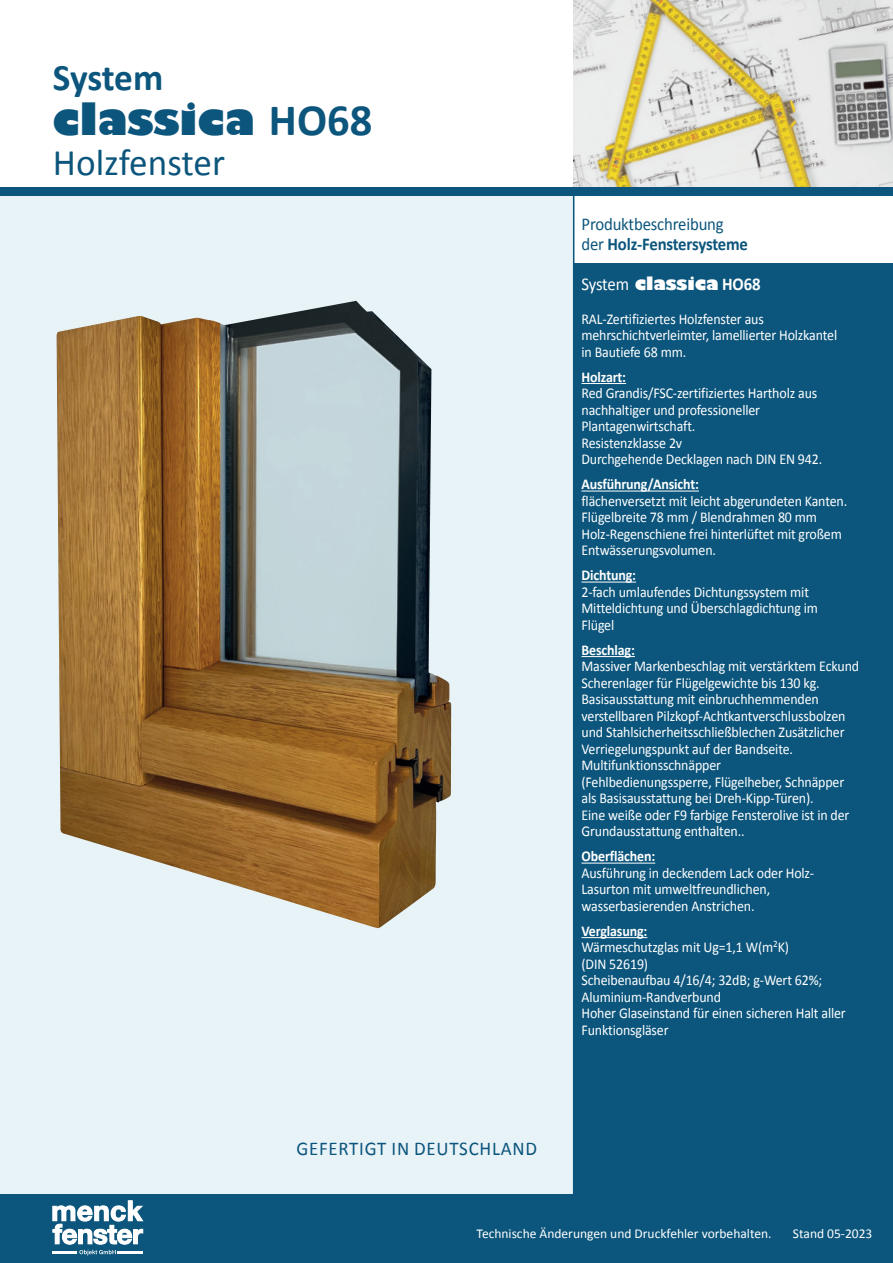
<style>
.page{position:relative;width:893px;height:1263px;background:#fff}
.page>*{position:absolute;margin:0;border:0;box-sizing:border-box;transform-origin:0 0}
.t1{font:800 43.5px "Gill Sans";letter-spacing:-.01em;color:#0c557c}
.t2{font:37.65px "Calibri";color:#0c557c}
.t3{font:700 37.65px "Calibri";letter-spacing:-.01em;color:#0c557c}
.t4{font:19.5px "Calibri";letter-spacing:.04em;color:#0c557c}
.t5{font:18px/19.5px "Calibri";letter-spacing:-.01em;color:#0c557c;scale:.93 1}
.t6{font:800 18px "Gill Sans";letter-spacing:-.01em;color:#fff}
.t7{font:15px/16.5px "Calibri";letter-spacing:-.01em;color:#fff;scale:.93 1}
.t8{font:700 15px "Calibri";letter-spacing:-.01em;color:#fff;scale:.93 1}
.t9{font:13.5px "Calibri";color:#fff}
.s1{font-family:"Calibri";font-weight:700;font-size:45px}
.s2{font-weight:700}
.s3{font-family:"Calibri";font-weight:400}
.s4{font-family:"Calibri";font-weight:700}
</style>
<div class="page">
<div style="left:0;top:188px;width:574px;height:1008px;background:#e8f3f8"></div>
<div style="left:0;top:1195px;width:893px;height:68px;background:#0c557c"></div>
<hr style="left:118px;top:1251px;width:25px;height:2px;background:#fff">
<svg style="left:53px;top:1200px;width:90px;height:44px"></svg>
<hr style="left:53px;top:1251px;width:24px;height:2px;background:#fff">
<svg style="left:79px;top:1250px;width:37px;height:5px"></svg>
<div style="left:573px;top:264px;width:320px;height:935px;background:#0c557c"></div>
<hr style="left:581px;top:383px;width:45px;height:1px;background:#fff">
<hr style="left:581px;top:491px;width:118px;height:1px;background:#fff">
<hr style="left:581px;top:582px;width:55px;height:1px;background:#fff">
<hr style="left:581px;top:656px;width:54px;height:1px;background:#fff">
<hr style="left:581px;top:863px;width:74px;height:1px;background:#fff">
<hr style="left:581px;top:937px;width:66px;height:1px;background:#fff">
<hr style="left:573px;top:196px;width:1px;height:999px;background:#0c557c">
<img style="left:56px;top:301px;width:395px;height:627px">
<img style="left:573px;top:0;width:320px;height:187px">
<div style="left:0;top:187px;width:893px;height:9px;background:#0c557c"></div>
<p class="t3" style="left:53px;top:51px;width:112px">System</p>
<p class="t1" style="left:52px;top:85px;width:322px">classica <span class="s1">HO68</span></p>
<p class="t2" style="left:53px;top:137px;width:174px">Holzfenster</p>
<p class="t4" style="left:296px;top:1135px;width:242px">GEFERTIGT IN DEUTSCHLAND</p>
<p class="t5" style="left:581px;top:214px;width:180px">Produktbeschreibung der <span class="s2">Holz-Fenstersysteme</span></p>
<p class="t6" style="left:581px;top:269px;width:181px"><span class="s3">System</span> classica <span class="s4">HO68</span></p>
<p class="t7" style="left:581px;top:310px;width:198px">RAL-Zertifiziertes Holzfenster aus</p>
<p class="t7" style="left:581px;top:326px;width:276px">mehrschichtverleimter, lamellierter Holzkantel</p>
<p class="t7" style="left:581px;top:343px;width:114px">in Bautiefe 68 mm.</p>
<p class="t8" style="left:581px;top:366px;width:50px">Holzart:</p>
<p class="t7" style="left:581px;top:384px;width:255px">Red Grandis/FSC-zertifiziertes Hartholz aus</p>
<p class="t7" style="left:581px;top:401px;width:194px">nachhaltiger und professioneller</p>
<p class="t7" style="left:581px;top:417px;width:124px">Plantagenwirtschaft.</p>
<p class="t7" style="left:581px;top:434px;width:110px">Resistenzklasse 2v</p>
<p class="t7" style="left:581px;top:450px;width:260px">Durchgehende Decklagen nach DIN EN 942.</p>
<p class="t8" style="left:581px;top:473px;width:128px">Ausführung/Ansicht:</p>
<p class="t7" style="left:581px;top:492px;width:287px">flächenversetzt mit leicht abgerundeten Kanten.</p>
<p class="t7" style="left:581px;top:508px;width:255px">Flügelbreite 78 mm / Blendrahmen 80 mm</p>
<p class="t7" style="left:581px;top:525px;width:281px">Holz-Regenschiene frei hinterlüftet mit großem</p>
<p class="t7" style="left:581px;top:541px;width:146px">Entwässerungsvolumen.</p>
<p class="t8" style="left:581px;top:564px;width:60px">Dichtung:</p>
<p class="t7" style="left:581px;top:583px;width:246px">2-fach umlaufendes Dichtungssystem mit</p>
<p class="t7" style="left:581px;top:599px;width:256px">Mitteldichtung und Überschlagdichtung im</p>
<p class="t7" style="left:581px;top:616px;width:37px">Flügel</p>
<p class="t8" style="left:581px;top:639px;width:59px">Beschlag:</p>
<p class="t7" style="left:581px;top:657px;width:300px">Massiver Markenbeschlag mit verstärktem Eckund</p>
<p class="t7" style="left:581px;top:674px;width:258px">Scherenlager für Flügelgewichte bis 130 kg.</p>
<p class="t7" style="left:581px;top:690px;width:257px">Basisausstattung mit einbruchhemmenden</p>
<p class="t7" style="left:581px;top:707px;width:285px">verstellbaren Pilzkopf-Achtkantverschlussbolzen</p>
<p class="t7" style="left:581px;top:723px;width:284px">und Stahlsicherheitsschließblechen Zusätzlicher</p>
<p class="t7" style="left:581px;top:740px;width:229px">Verriegelungspunkt auf der Bandseite.</p>
<p class="t7" style="left:581px;top:756px;width:152px">Multifunktionsschnäpper</p>
<p class="t7" style="left:581px;top:773px;width:284px">(Fehlbedienungssperre, Flügelheber, Schnäpper</p>
<p class="t7" style="left:581px;top:789px;width:251px">als Basisausstattung bei Dreh-Kipp-Türen).</p>
<p class="t7" style="left:581px;top:806px;width:290px">Eine weiße oder F9 farbige Fensterolive ist in der</p>
<p class="t7" style="left:581px;top:822px;width:177px">Grundausstattung enthalten..</p>
<p class="t8" style="left:581px;top:845px;width:81px">Oberflächen:</p>
<p class="t7" style="left:581px;top:864px;width:252px">Ausführung in deckendem Lack oder Holz-</p>
<p class="t7" style="left:581px;top:880px;width:204px">Lasurton mit umweltfreundlichen,</p>
<p class="t7" style="left:581px;top:897px;width:188px">wasserbasierenden Anstrichen.</p>
<p class="t8" style="left:581px;top:920px;width:72px">Verglasung:</p>
<p class="t7" style="left:581px;top:938px;width:225px">Wärmeschutzglas mit Ug=1,1 W(m<sup>2</sup>K) (DIN 52619)</p>
<p class="t7" style="left:581px;top:971px;width:260px">Scheibenaufbau 4/16/4; 32dB; g-Wert 62%;</p>
<p class="t7" style="left:581px;top:988px;width:152px">Aluminium-Randverbund</p>
<p class="t7" style="left:581px;top:1004px;width:286px">Hoher Glaseinstand für einen sicheren Halt aller</p>
<p class="t7" style="left:581px;top:1021px;width:95px">Funktionsgläser</p>
<p class="t9" style="left:477px;top:1224px;width:296px">Technische Änderungen und Druckfehler vorbehalten.</p>
<p class="t9" style="left:793px;top:1224px;width:81px">Stand 05-2023</p>
</div>
